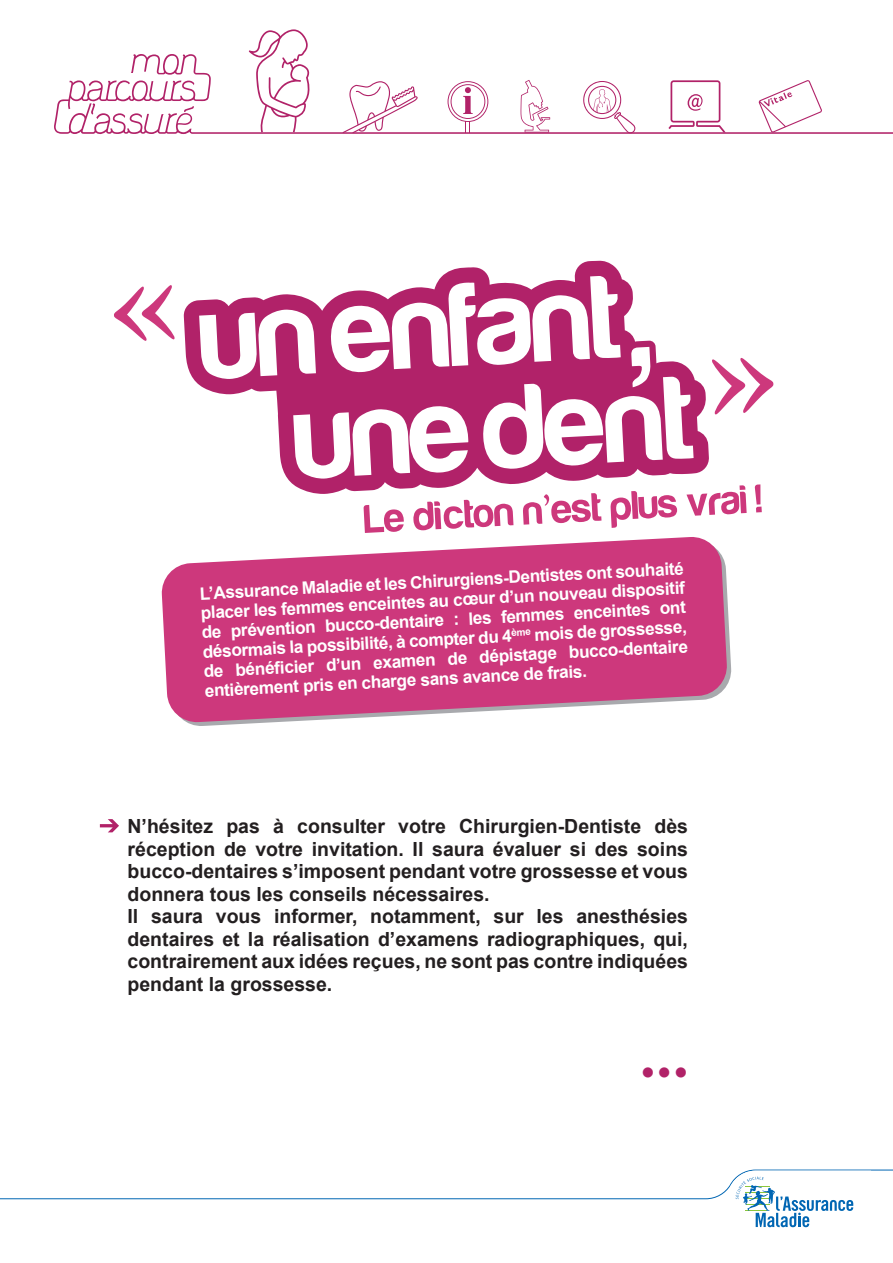
<style>
.page{position:relative;width:893px;height:1263px;background:#fff}
.page>*{position:absolute;margin:0;border:0;box-sizing:border-box;transform-origin:0 0}
.t1{font:40.5px "Arial";color:#b12268}
.t2{font:700 19.5px/22.5px "Arial";color:#231f20;text-align:justify}
.t3{font:700 17.25px/19.5px "Arial";color:#fff;text-align:justify}
</style>
<div class="page">
<svg style="left:0;top:1169px;width:893px;height:59px"></svg>
<svg style="left:100px;top:819px;width:19px;height:13px"></svg>
<svg style="left:183px;top:260px;width:526px;height:234px"></svg>
<svg style="left:712px;top:358px;width:62px;height:56px"></svg>
<svg style="left:114px;top:285px;width:61px;height:56px"></svg>
<svg style="left:364px;top:505px;width:40px;height:28px"></svg>
<svg style="left:413px;top:500px;width:100px;height:30px"></svg>
<svg style="left:523px;top:493px;width:78px;height:32px"></svg>
<svg style="left:610px;top:491px;width:67px;height:37px"></svg>
<svg style="left:686px;top:485px;width:61px;height:31px"></svg>
<svg style="left:755px;top:484px;width:7px;height:28px"></svg>
<svg style="left:199px;top:276px;width:495px;height:203px"></svg>
<svg style="left:700px;top:263px;width:7px;height:5px"></svg>
<svg style="left:161px;top:537px;width:567px;height:186px;fill:#cd387c"></svg>
<svg style="left:54px;top:54px;width:839px;height:80px"></svg>
<svg style="left:521px;top:80px;width:29px;height:53px"></svg>
<svg style="left:759px;top:80px;width:63px;height:53px"></svg>
<svg style="left:448px;top:81px;width:40px;height:52px"></svg>
<svg style="left:583px;top:81px;width:52px;height:52px"></svg>
<svg style="left:668px;top:80px;width:58px;height:53px"></svg>
<svg style="left:249px;top:29px;width:63px;height:103px"></svg>
<p class="t3" style="left:199px;top:584px;width:486px;rotate:-3deg">L’Assurance Maladie et les Chirurgiens-Dentistes ont souhaité placer les femmes enceintes au cœur d’un nouveau dispositif de prévention bucco-dentaire : les femmes enceintes ont désormais la possibilité, à compter du 4<sup>ème</sup> mois de grossesse, de bénéfi cier d’un examen de dépistage bucco-dentaire entièrement pris en charge sans avance de frais.</p>
<p class="t2" style="left:128px;top:816px;width:562px">N’hésitez pas à consulter votre Chirurgien-Dentiste dès réception de votre invitation. Il saura évaluer si des soins bucco-dentaires s’imposent pendant votre grossesse et vous donnera tous les conseils nécessaires.</p>
<p class="t2" style="left:128px;top:906px;width:562px">Il saura vous informer, notamment, sur les anesthésies dentaires et la réalisation d’examens radiographiques, qui, contrairement aux idées reçues, ne sont pas contre indiquées pendant la grossesse.</p>
<p class="t1" style="left:641px;top:1046px;width:49px">•••</p>
</div>
